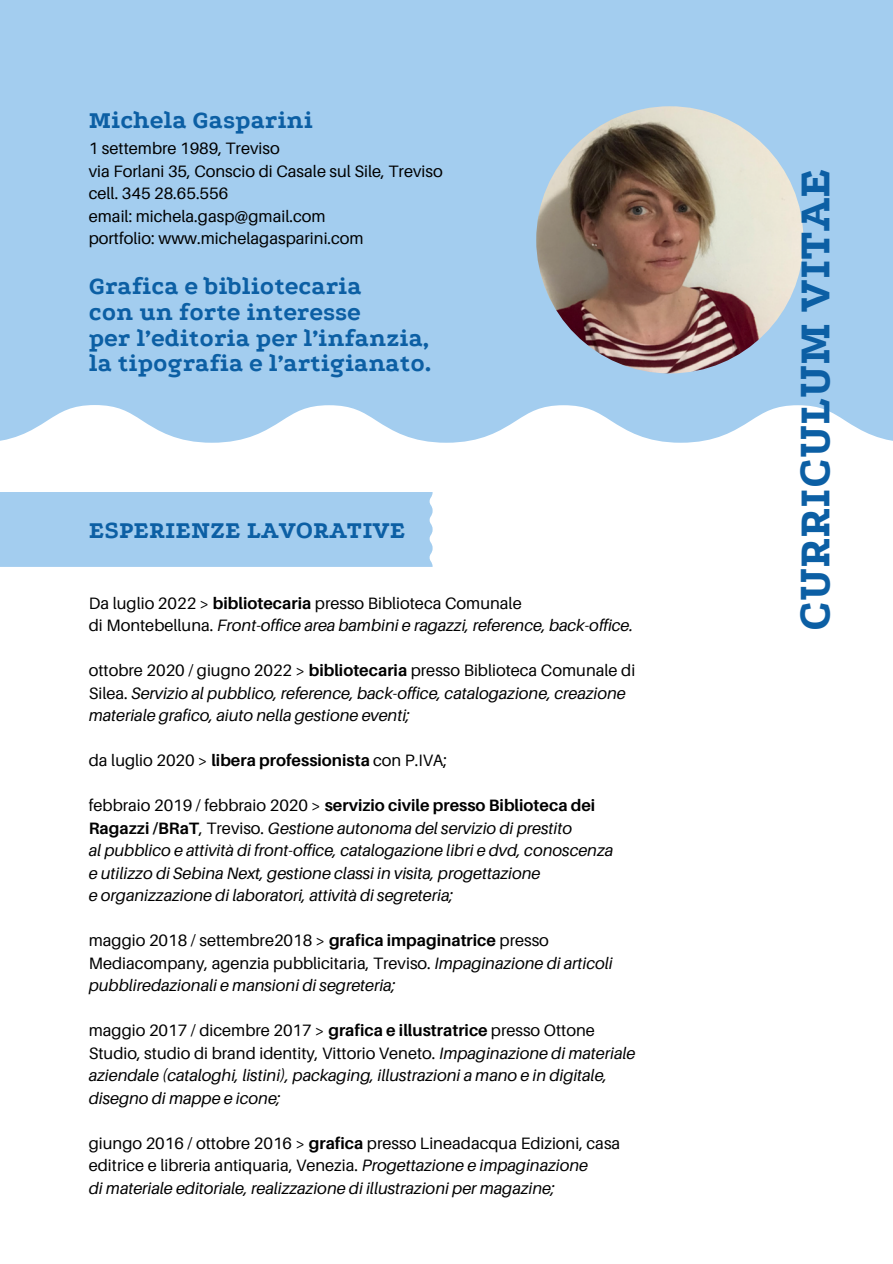
<style>
.page{position:relative;width:893px;height:1264px;background:#fff}
.page>*{position:absolute;margin:0;border:0;box-sizing:border-box;transform-origin:0 0}
.t1{font:800 48px "Podkova";color:#0c5fa4}
.t2{font:800 25.5px/25.8px "Podkova";color:#0c5fa4}
.t3{font:italic 16.5px/22.5px "Aileron";color:#000}
.t4{font:16.5px/22.5px "Aileron";color:#000}
.s1{font-style:normal}
.s2{font-weight:700;font-style:normal}
.s3{font-weight:700}
.s4{font-style:italic}
</style>
<div class="page">
<div style="left:0;top:0;width:892px;height:443px;background:#a3cdef"></div>
<img style="left:536px;top:106px;width:267px;height:267px;border-radius:50%">
<div style="left:0;top:492px;width:432px;height:75px;background:#a3cdef"></div>
<h2 class="t2" style="left:89px;top:108px;width:226px">Michela Gasparini</h2>
<p class="t4" style="left:89px;top:137px;width:355px">1 settembre 1989, Treviso<br>via Forlani 35, Conscio di Casale sul Sile, Treviso cell. 345 28.65.556<br>email: michela.gasp@gmail.com<br>portfolio: www.michelagasparini.com</p>
<h2 class="t2" style="left:89px;top:273px;width:344px">Grafica e bibliotecaria<br>con un forte interesse<br>per l’editoria per l’infanzia, la tipografia e l’artigianato.</h2>
<h2 class="t2" style="left:89px;top:517px;width:318px">ESPERIENZE LAVORATIVE</h2>
<p class="t3" style="left:89px;top:591px;width:546px"><span class="s1">Da luglio 2022 &gt;</span> <span class="s2">bibliotecaria</span> <span class="s1">presso Biblioteca Comunale<br>di Montebelluna.</span> Front-office area bambini e ragazzi, reference, back-office.</p>
<p class="t3" style="left:89px;top:659px;width:548px"><span class="s1">ottobre 2020 / giugno 2022 &gt;</span> <span class="s2">bibliotecaria</span> <span class="s1">presso Biblioteca Comunale di<br>Silea.</span> Servizio al pubblico, reference, back-office, catalogazione, creazione materiale grafico, aiuto nella gestione eventi;</p>
<p class="t4" style="left:89px;top:749px;width:360px">da luglio 2020 &gt; <span class="s3">libera professionista</span> con P.IVA;</p>
<p class="t3" style="left:89px;top:794px;width:526px"><span class="s1">febbraio 2019 / febbraio 2020 &gt;</span> <span class="s2">servizio civile presso Biblioteca dei Ragazzi /BRaT</span><span class="s1">, Treviso.</span> Gestione autonoma del servizio di prestito<br>al pubblico e attività di front-office, catalogazione libri e dvd, conoscenza e utilizzo di Sebina Next, gestione classi in visita, progettazione<br>e organizzazione di laboratori, attività di segreteria;</p>
<p class="t4" style="left:89px;top:928px;width:525px">maggio 2018 / settembre2018 &gt; <span class="s3">grafica impaginatrice</span> presso<br>Mediacompany, agenzia pubblicitaria, Treviso. <span class="s4">Impaginazione di articoli pubbliredazionali e mansioni di segreteria;</span></p>
<p class="t3" style="left:89px;top:1018px;width:548px"><span class="s1">maggio 2017 / dicembre 2017 &gt;</span> <span class="s2">grafica e illustratrice</span> <span class="s1">presso Ottone Studio, studio di brand identity, Vittorio Veneto.</span> Impaginazione di materiale aziendale (cataloghi, listini), packaging, illustrazioni a mano e in digitale, disegno di mappe e icone;</p>
<p class="t4" style="left:89px;top:1131px;width:533px">giungo 2016 / ottobre 2016 &gt; <span class="s3">grafica</span> presso Lineadacqua Edizioni, casa editrice e libreria antiquaria, Venezia. <span class="s4">Progettazione e impaginazione<br>di materiale editoriale, realizzazione di illustrazioni per magazine;</span></p>
<h1 class="t1" style="left:788px;top:631px;width:464px;rotate:-90deg">CURRICULUM VITAE</h1>
</div>
